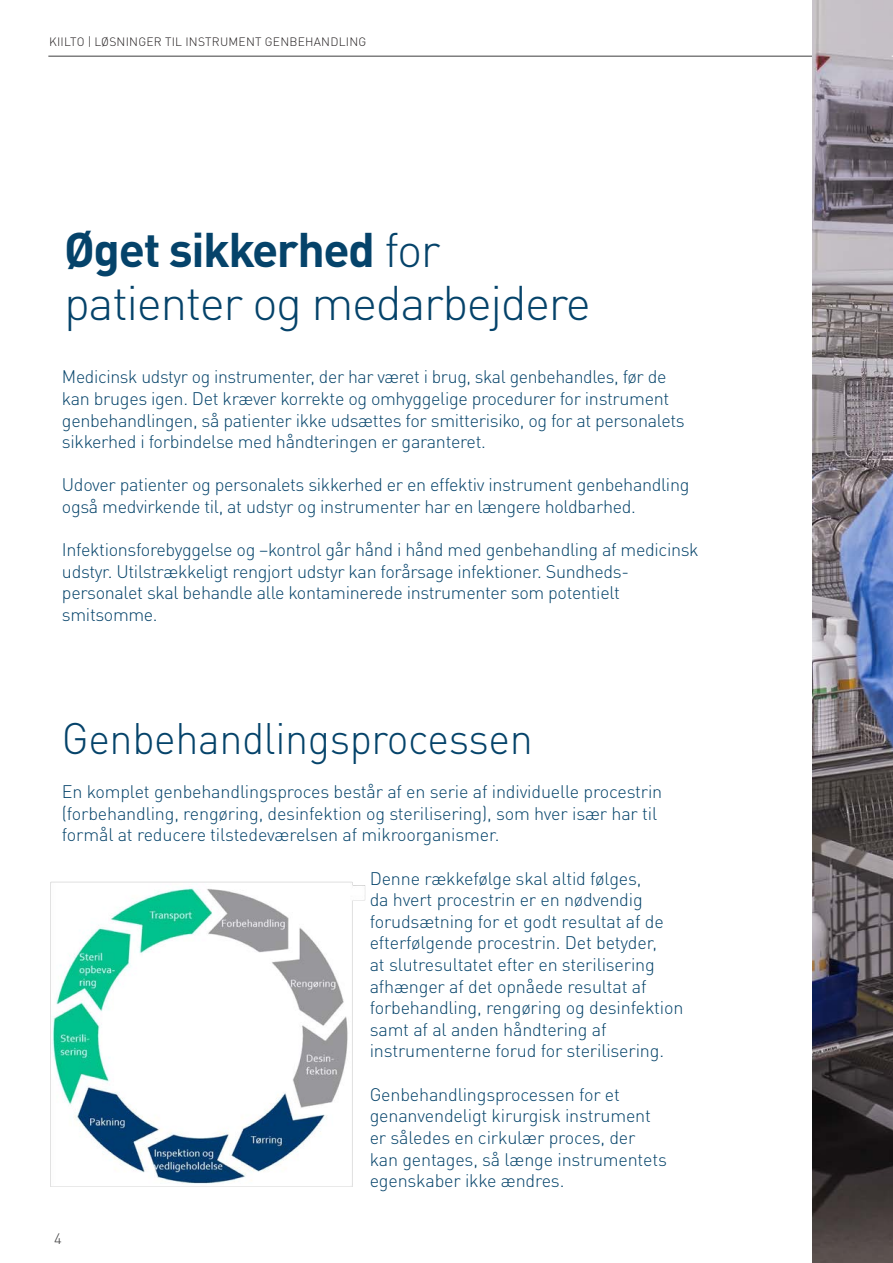
<style>
.page{position:relative;width:893px;height:1263px;background:#fff}
.page>*{position:absolute;margin:0;border:0;box-sizing:border-box;transform-origin:0 0}
.tuotenimi{font:300 48px/52.5px "DIN Pro";letter-spacing:-.03em;color:#05436a}
.t1{font:300 43.5px "DIN Pro";letter-spacing:-.01em;color:#05436a;scale:.95 1}
.product_decription_b{font:300 18px/21.6px "DIN Pro";letter-spacing:-.02em;color:#05436a}
.t2{font:300 15px "DIN Pro";color:#3e3e3f}
.Nimi_punane{font:300 12px "DIN Pro";letter-spacing:.02em;color:#231f20}
.t3{font:300 12px "DIN Pro";letter-spacing:.02em;color:#122731}
.s1{font-weight:700}
</style>
<div class="page">
<hr style="left:48px;top:56px;width:845px;height:1px;background:#3e3e3f">
<img style="left:813px;top:0;width:80px;height:1263px">
<img style="left:50px;top:881px;width:316px;height:306px">
<p class="Nimi_punane" style="left:49px;top:32px;width:319px">KIILTO | LØSNINGER TIL INSTRUMENT GENBEHANDLING</p>
<p class="t3" style="left:95px;top:32px;width:265px">SOLUTIONS FOR INSTRUMENT REPROCESSING</p>
<p class="tuotenimi" style="left:64px;top:219px;width:528px"><span class="s1">Øget sikkerhed</span> for patienter og medarbejdere</p>
<p class="product_decription_b" style="left:62px;top:364px;width:624px">Medicinsk udstyr og instrumenter, der har været i brug, skal genbehandles, før de kan bruges igen. Det kræver korrekte og omhyggelige procedurer for instrument genbehandlingen, så patienter ikke udsættes for smitterisiko, og for at personalets sikkerhed i forbindelse med håndteringen er garanteret.</p>
<p class="product_decription_b" style="left:62px;top:472px;width:629px">Udover patienter og personalets sikkerhed er en effektiv instrument genbehandling også medvirkende til, at udstyr og instrumenter har en længere holdbarhed.</p>
<p class="product_decription_b" style="left:62px;top:537px;width:638px">Infektionsforebyggelse og –kontrol går hånd i hånd med genbehandling af medicinsk udstyr. Utilstrækkeligt rengjort udstyr kan forårsage infektioner. Sundheds&shy;personalet skal behandle alle kontaminerede instrumenter som potentielt smitsomme.</p>
<p class="t1" style="left:62px;top:705px;width:497px">Genbehandlingsprocessen</p>
<p class="product_decription_b" style="left:62px;top:779px;width:602px">En komplet genbehandlingsproces består af en serie af individuelle procestrin (forbehandling, rengøring, desinfektion og sterilisering), som hver især har til formål at reducere tilstedeværelsen af mikroorganismer.</p>
<p class="product_decription_b" style="left:370px;top:866px;width:315px">Denne rækkefølge skal altid følges,<br>da hvert procestrin er en nødvendig forudsætning for et godt resultat af de efterfølgende procestrin. Det betyder,<br>at slutresultatet efter en sterilisering afhænger af det opnåede resultat af forbehandling, rengøring og desinfektion samt af al anden håndtering af instrumenterne forud for sterilisering.</p>
<p class="product_decription_b" style="left:370px;top:1082px;width:299px">Genbehandlingsprocessen for et genanvendeligt kirurgisk instrument er således en cirkulær proces, der kan gentages, så længe instrumentets egenskaber ikke ændres.</p>
<p class="t2" style="left:54px;top:1227px;width:9px">4</p>
</div>
